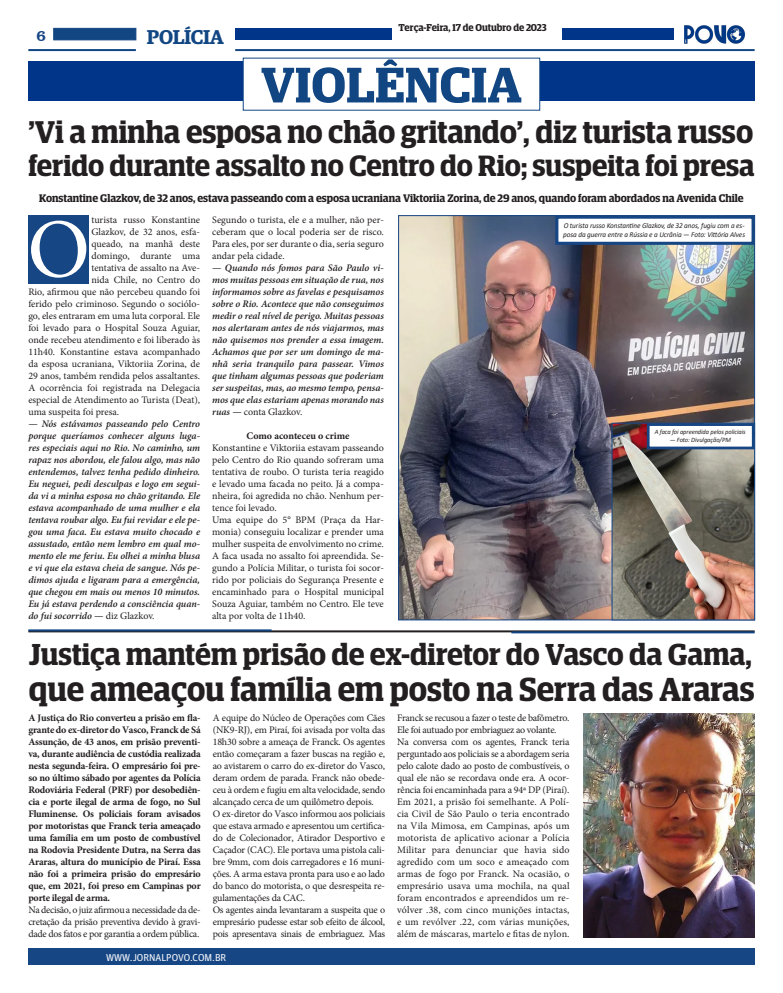
<style>
.page{position:relative;width:783px;height:993px;background:#fff}
.page>*{position:absolute;margin:0;border:0;box-sizing:border-box;transform-origin:0 0}
.t1{font:83.8px "Minion Pro";color:#fff}
.t2{font:600 50px "Guardian Egyptian Display";color:#114683;scale:1.05 1}
.t3{font:600 33.4px "Guardian Egyptian Display";color:#231f20}
.t4{font:600 31.4px "Guardian Egyptian Display";color:#231f20}
.t5{font:600 30.3px "Guardian Egyptian Display";color:#231f20}
.t6{font:600 29.4px "Guardian Egyptian Display";letter-spacing:-.005em;color:#231f20}
.t7{font:600 20px "Guardian Egyptian";letter-spacing:-.02em;color:#114683}
.t8{font:16px "Clarendon BT";color:#174685}
.t9{font:600 11px "Guardian Egyptian Display";letter-spacing:-.005em;color:#231f20}
.t10{font:10px/12px "Minion Pro";letter-spacing:-.005em;color:#231f20;text-align:justify}
.t11{font:italic 600 10px/12px "Minion Pro";color:#231f20;text-align:justify}
.t12{font:700 10px/12px "Minion Pro";letter-spacing:-.02em;color:#231f20;text-align:justify}
.t13{font:10px/12px "Minion Pro";letter-spacing:-.03em;color:#231f20}
.t14{font:600 10px "Guardian Egyptian Display";letter-spacing:-.005em;color:#231f20}
.t15{font:10px "Guardian Agate Sans G1 D Regular";color:#fff}
.t16{font:700 10px "Minion Pro";color:#231f20}
.t17{font:italic 7.4px/8.9px "Calibri";letter-spacing:-.01em;color:#231f20}
.t18{font:italic 6.6px "Calibri";letter-spacing:-.01em;color:#231f20}
.s1{font-weight:400;font-style:normal}
</style>
<div class="page">
<div style="left:28px;top:947px;width:726px;height:17px;background:#174685"></div>
<img style="left:684px;top:25px;width:62px;height:19px">
<div style="left:53px;top:28px;width:83px;height:12px;background:#114683;border:1px solid #114683"></div>
<hr style="left:28px;top:49px;width:108px;height:2px;background:#114683">
<div style="left:235px;top:28px;width:156px;height:12px;background:#003589"></div>
<hr style="left:235px;top:49px;width:519px;height:2px;background:#174685">
<div style="left:562px;top:28px;width:112px;height:12px;background:#003589"></div>
<img style="left:400px;top:217px;width:353px;height:401px">
<div style="left:28px;top:61px;width:726px;height:40px;background:#003589"></div>
<div style="left:243px;top:58px;width:296px;height:52px;background:#fff"></div>
<div style="left:555px;top:215px;width:199px;height:30px;background:#fff;border:3px solid #174685"></div>
<hr style="left:28px;top:630px;width:726px;height:2px;background:#231f20">
<hr style="left:28px;top:629px;width:243px;height:2px;background:#114683">
<hr style="left:511px;top:631px;width:243px;height:2px;background:#114683">
<div style="left:28px;top:215px;width:61px;height:69px;background:#174685"></div>
<img style="left:613px;top:424px;width:140px;height:194px">
<div style="left:611px;top:422px;width:144px;height:198px;border:1px solid #174685"></div>
<div style="left:646px;top:423px;width:108px;height:26px;background:#fff;border:3px solid #174685"></div>
<img style="left:583px;top:713px;width:171px;height:223px">
<h3 class="t8" style="left:36px;top:25px;width:11px">6</h3>
<h3 class="t7" style="left:147px;top:22px;width:79px">POLÍCIA</h3>
<p class="t14" style="left:398px;top:22px;width:150px">Terça-Feira, 17 de Outubro de 2023</p>
<p class="t2" style="left:260px;top:58px;width:250px">VIOLÊNCIA</p>
<p class="t4" style="left:28px;top:115px;width:726px">'Vi a minha esposa no chão gritando', diz turista russo</p>
<p class="t6" style="left:28px;top:149px;width:727px">ferido durante assalto no Centro do Rio; suspeita foi presa</p>
<p class="t9" style="left:39px;top:192px;width:706px">Konstantine Glazkov, de 32 anos, estava passeando com a esposa ucraniana Viktoriia Zorina, de 29 anos, quando foram abordados na Avenida Chile</p>
<p class="t10" style="left:91px;top:214px;width:110px">turista russo Konstantine</p>
<p class="t10" style="left:91px;top:226px;width:110px">Glazkov, de 32 anos, esfa-</p>
<p class="t10" style="left:91px;top:238px;width:110px">queado, na manhã deste</p>
<p class="t10" style="left:91px;top:250px;width:110px">domingo, durante uma</p>
<p class="t10" style="left:91px;top:262px;width:110px">tentativa de assalto na Ave-</p>
<p class="t10" style="left:91px;top:274px;width:110px">nida Chile, no Centro do</p>
<p class="t10" style="left:28px;top:286px;width:173px">Rio, afirmou que não percebeu quando foi</p>
<p class="t10" style="left:28px;top:298px;width:173px">ferido pelo criminoso. Segundo o sociólo-</p>
<p class="t10" style="left:28px;top:310px;width:173px">go, eles entraram em uma luta corporal. Ele</p>
<p class="t10" style="left:28px;top:322px;width:173px">foi levado para o Hospital Souza Aguiar,</p>
<p class="t10" style="left:28px;top:334px;width:173px">onde recebeu atendimento e foi liberado às</p>
<p class="t10" style="left:28px;top:346px;width:173px">11h40. Konstantine estava acompanhado</p>
<p class="t10" style="left:28px;top:358px;width:173px">da esposa ucraniana, Viktoriia Zorina, de</p>
<p class="t10" style="left:28px;top:370px;width:173px">29 anos, também rendida pelos assaltantes.</p>
<p class="t10" style="left:28px;top:382px;width:173px">A ocorrência foi registrada na Delegacia</p>
<p class="t10" style="left:28px;top:394px;width:173px">especial de Atendimento ao Turista (Deat),</p>
<p class="t10" style="left:28px;top:406px;width:92px">uma suspeita foi presa.</p>
<p class="t11" style="left:28px;top:417px;width:173px">— Nós estávamos passeando pelo Centro porque queríamos conhecer alguns luga&shy;res especiais aqui no Rio. No caminho, um rapaz nos abordou, ele falou algo, mas não entendemos, talvez tenha pedido dinheiro.<br>Eu neguei, pedi desculpas e logo em segui&shy;da vi a minha esposa no chão gritando. Ele estava acompanhado de uma mulher e ela tentava roubar algo. Eu fui revidar e ele pe&shy;gou uma faca. Eu estava muito chocado e assustado, então nem lembro em qual mo&shy;mento ele me feriu. Eu olhei a minha blusa e vi que ela estava cheia de sangue. Nós pe&shy;dimos ajuda e ligaram para a emergência, que chegou em mais ou menos 10 minutos.<br>Eu já estava perdendo a consciência quan&shy;do fui socorrido — <span class="s1">diz Glazkov.</span></p>
<p class="t1" style="left:27px;top:193px;width:64px">O</p>
<p class="t10" style="left:212px;top:214px;width:173px">Segundo o turista, ele e a mulher, não per&shy;ceberam que o local poderia ser de risco.<br>Para eles, por ser durante o dia, seria seguro andar pela cidade.</p>
<p class="t11" style="left:212px;top:261px;width:173px">— Quando nós fomos para São Paulo vi&shy;mos muitas pessoas em situação de rua, nos informamos sobre as favelas e pesquisamos sobre o Rio. Acontece que não conseguimos medir o real nível de perigo. Muitas pessoas nos alertaram antes de nós viajarmos, mas não quisemos nos prender a essa imagem.<br>Achamos que por ser um domingo de ma&shy;nhã seria tranquilo para passear. Vimos que tinham algumas pessoas que poderiam ser suspeitas, mas, ao mesmo tempo, pensa&shy;mos que elas estariam apenas morando nas ruas — <span class="s1">conta Glazkov.</span></p>
<p class="t16" style="left:246px;top:428px;width:105px">Como aconteceu o crime</p>
<p class="t10" style="left:212px;top:442px;width:173px">Konstantine e Viktoriia estavam passeando pelo Centro do Rio quando sofreram uma tentativa de roubo. O turista teria reagido e levado uma facada no peito. Já a compa&shy;nheira, foi agredida no chão. Nenhum per&shy;tence foi levado.</p>
<p class="t10" style="left:212px;top:514px;width:173px">Uma equipe do 5° BPM (Praça da Har&shy;monia) conseguiu localizar e prender uma mulher suspeita de envolvimento no crime.<br>A faca usada no assalto foi apreendida. Se&shy;gundo a Polícia Militar, o turista foi socor&shy;rido por policiais do Segurança Presente e encaminhado para o Hospital municipal Souza Aguiar, também no Centro. Ele teve alta por volta de 11h40.</p>
<p class="t17" style="left:563px;top:221px;width:183px">O turista russo Konstantine Glazkov, de 32 anos, fugiu com a es&shy;posa da guerra entre a Rússia e a Ucrânia — Foto: Vittória Alves</p>
<p class="t18" style="left:654px;top:427px;width:92px">A faca foi apreendida pelos policiais</p>
<p class="t18" style="left:669px;top:435px;width:63px">— Foto: Divulgação/PM</p>
<p class="t5" style="left:29px;top:637px;width:724px">Justiça mantém prisão de ex-diretor do Vasco da Gama,</p>
<p class="t3" style="left:29px;top:670px;width:727px">que ameaçou família em posto na Serra das Araras</p>
<p class="t12" style="left:28px;top:711px;width:174px">A Justiça do Rio converteu a prisão em fla&shy;grante do ex-diretor do Vasco, Franck de Sá Assunção, de 43 anos, em prisão preventi&shy;va, durante audiência de custódia realizada nesta segunda-feira. O empresário foi pre&shy;so no último sábado por agentes da Polícia Rodoviária Federal (PRF) por desobediên&shy;cia e porte ilegal de arma de fogo, no Sul Fluminense. Os policiais foram avisados por motoristas que Franck teria ameaçado uma família em um posto de combustível na Rodovia Presidente Dutra, na Serra das Araras, altura do município de Piraí. Essa não foi a primeira prisão do empresário que, em 2021, foi preso em Campinas por porte ilegal de arma.</p>
<p class="t10" style="left:28px;top:903px;width:174px">Na decisão, o juiz afirmou a necessidade da de&shy;cretação da prisão preventiva devido à gravi&shy;dade dos fatos e por garantia a ordem pública.</p>
<p class="t10" style="left:213px;top:711px;width:174px">A equipe do Núcleo de Operações com Cães (NK9-RJ), em Piraí, foi avisada por volta das 18h30 sobre a ameaça de Franck. Os agentes então começaram a fazer buscas na região e, ao avistarem o carro do ex-diretor do Vasco, deram ordem de parada. Franck não obede&shy;ceu à ordem e fugiu em alta velocidade, sendo alcançado cerca de um quilômetro depois.</p>
<p class="t10" style="left:213px;top:807px;width:174px">O ex-diretor do Vasco informou aos policiais que estava armado e apresentou um certifica&shy;do de Colecionador, Atirador Desportivo e Caçador (CAC). Ele portava uma pistola cali&shy;bre 9mm, com dois carregadores e 16 muni&shy;ções. A arma estava pronta para uso e ao lado do banco do motorista, o que desrespeita re&shy;gulamentações da CAC.</p>
<p class="t10" style="left:213px;top:903px;width:174px">Os agentes ainda levantaram a suspeita que o empresário pudesse estar sob efeito de álcool, pois apresentava sinais de embriaguez. Mas</p>
<p class="t15" style="left:106px;top:949px;width:122px">WWW.JORNALPOVO.COM.BR</p>
<p class="t13" style="left:397px;top:711px;width:174px">Franck se recusou a fazer o teste de bafômetro.<br>Ele foi autuado por embriaguez ao volante.</p>
<p class="t10" style="left:397px;top:735px;width:174px">Na conversa com os agentes, Franck teria perguntado aos policiais se a abordagem seria pelo calote dado ao posto de combustíveis, o qual ele não se recordava onde era. A ocor&shy;rência foi encaminhada para a 94ª DP (Piraí).</p>
<p class="t10" style="left:397px;top:795px;width:174px">Em 2021, a prisão foi semelhante. A Polí&shy;cia Civil de São Paulo o teria encontrado na Vila Mimosa, em Campinas, após um motorista de aplicativo acionar a Polícia Militar para denunciar que havia sido agredido com um soco e ameaçado com armas de fogo por Franck. Na ocasião, o empresário usava uma mochila, na qual foram encontrados e apreendidos um re&shy;vólver .38, com cinco munições intactas, e um revólver .22, com várias munições, além de máscaras, martelo e fitas de nylon.</p>
</div>
